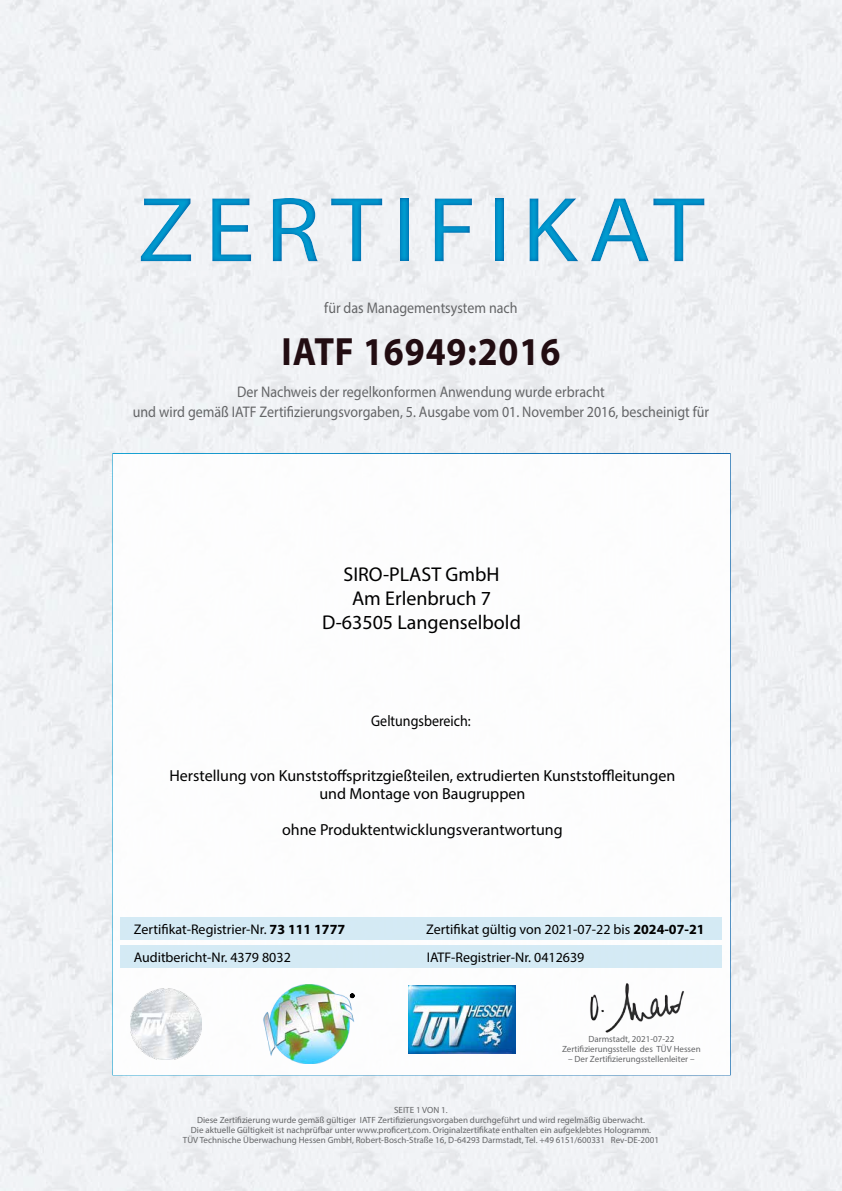
<style>
.page{position:relative;width:842px;height:1191px;background:#fff}
.page>*{position:absolute;margin:0;border:0;box-sizing:border-box;transform-origin:0 0}
.t1{font:93px "Myriad Pro";letter-spacing:.1em;color:#009dd1;scale:1.1 1}
.t2{font:700 39.6px "Myriad Pro";letter-spacing:.025em;color:#220d12;scale:.91 1}
.t3{font:20px/24px "Myriad Pro";color:#000;text-align:center}
.t4{font:16px/18px "Myriad Pro";color:#000;text-align:center}
.t5{font:15.4px/20px "Myriad Pro";color:#646567;text-align:center;scale:.91 1}
.t6{font:15.4px "Myriad Pro";color:#000;scale:.91 1}
.t7{font:14px/28.1px "Myriad Pro";color:#000}
.t8{font:9px/10px "Myriad Pro";color:#646567;text-align:center}
.s1{font-weight:700}
</style>
<div class="page">
<div style="left:112px;top:453px;width:619px;height:622px;background:#fff;border:2px solid #fff"></div>
<div style="left:120px;top:945px;width:602px;height:23px;background:#d0e8f4"></div>
<div style="left:121px;top:917px;width:601px;height:22px;background:#d0e8f4"></div>
<img style="left:590px;top:983px;width:94px;height:50px">
<img style="left:263px;top:984px;width:92px;height:79px">
<svg style="left:350px;top:993px;width:4px;height:4px"></svg>
<img style="left:409px;top:985px;width:106px;height:68px">
<div style="left:0;top:172px;width:842px;height:114px;background:#0062ac;opacity:.75"></div>
<img style="left:130px;top:988px;width:71px;height:71px">
<h1 class="t1" style="left:138px;top:173px;width:517px">ZERTIFIKAT</h1>
<h3 class="t5" style="left:324px;top:298px;width:214px">für das Managementsystem nach</h3>
<h2 class="t2" style="left:282px;top:326px;width:308px">IATF 16949:2016</h2>
<h3 class="t5" style="left:133px;top:381px;width:635px">Der Nachweis der regelkonformen Anwendung wurde erbracht<br>und wird gemäß IATF Zertifizierungsvorgaben, 5. Ausgabe vom 01. November 2016, bescheinigt für</h3>
<h3 class="t3" style="left:322px;top:562px;width:200px">SIRO-PLAST GmbH<br>Am Erlenbruch 7<br>D-63505 Langenselbold</h3>
<h3 class="t6" style="left:371px;top:711px;width:111px">Geltungsbereich:</h3>
<h3 class="t4" style="left:169px;top:766px;width:507px">Herstellung von Kunststoffspritzgießteilen, extrudierten Kunststoffleitungen und Montage von Baugruppen</h3>
<h3 class="t4" style="left:282px;top:820px;width:282px">ohne Produktentwicklungsverantwortung</h3>
<h3 class="t7" style="left:134px;top:915px;width:213px">Zertifikat-Registrier-Nr. <span class="s1">73 111 1777<br></span>Auditbericht-Nr. 4379 8032</h3>
<h3 class="t7" style="left:426px;top:915px;width:280px">Zertifikat gültig von 2021-07-22 bis <span class="s1">2024-07-21</span></h3>
<h3 class="t7" style="left:427px;top:943px;width:159px">IATF-Registrier-Nr. 0412639</h3>
<p class="t8" style="left:562px;top:1034px;width:140px">Darmstadt, 2021-07-22<br>Zertifizierungsstelle des TÜV Hessen</p>
<p class="t8" style="left:568px;top:1054px;width:128px">– Der Zertifizierungsstellenleiter –</p>
<p class="t8" style="left:183px;top:1105px;width:478px">SEITE 1 VON 1.<br>Diese Zertifizierung wurde gemäß gültiger IATF Zertifizierungsvorgaben durchgeführt und wird regelmäßig überwacht.<br>Die aktuelle Gültigkeit ist nachprüfbar unter www.proficert.com. Originalzertifikate enthalten ein aufgeklebtes Hologramm.<br>TÜV Technische Überwachung Hessen GmbH, Robert-Bosch-Straße 16, D-64293 Darmstadt, Tel. +49 6151/600331 Rev-DE-2001</p>
</div>
